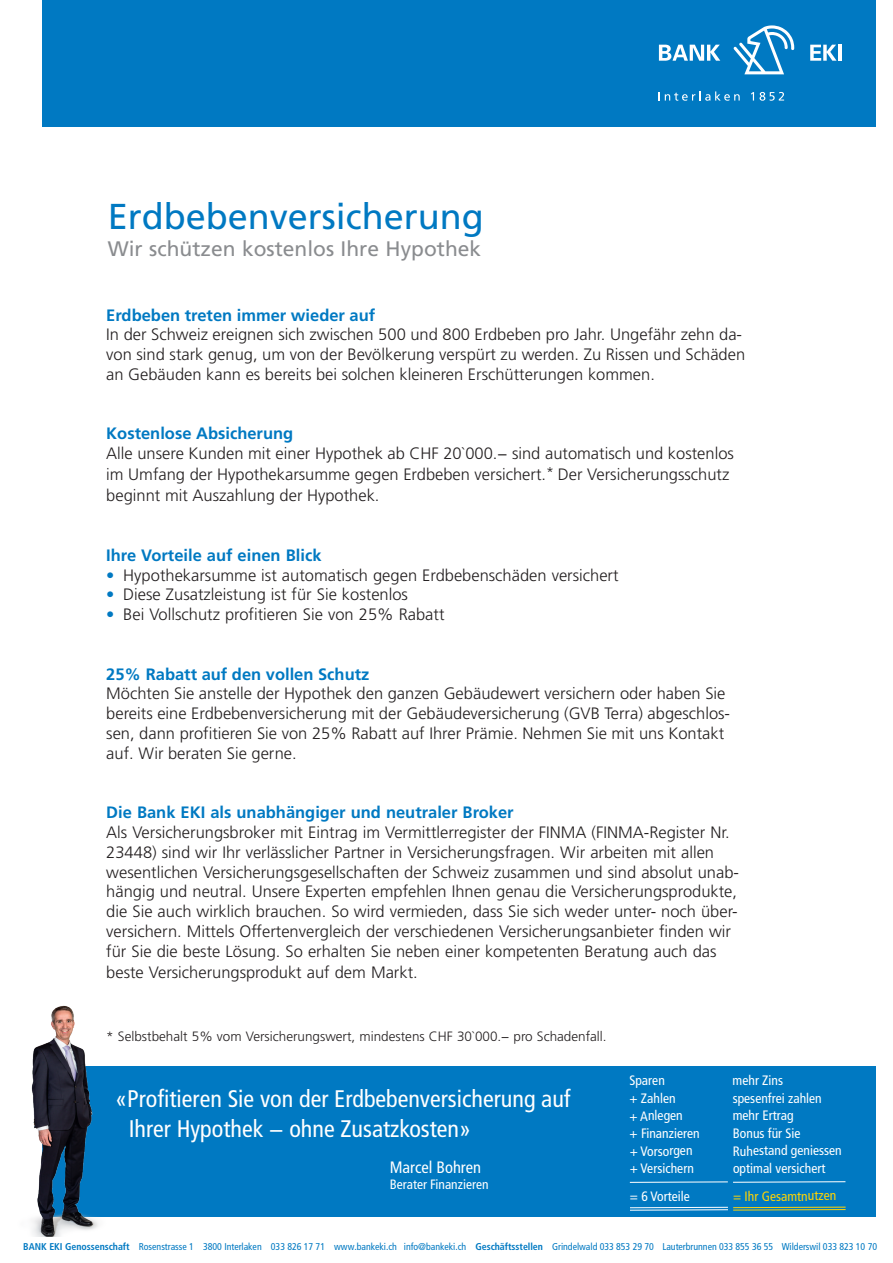
<style>
.page{position:relative;width:893px;height:1263px;background:#fff}
.page>*{position:absolute;margin:0;border:0;box-sizing:border-box;transform-origin:0 0}
.t1{font:36px "Frutiger LT Std";color:#0079c2}
.t2{font:condensed 24px/30px "Frutiger LT Std";color:#fff}
.t3{font:21px "Frutiger LT Std";color:#8a8c8f}
.t4{font:300 16.5px/20px "Frutiger LT Std";color:#231f20}
.t5{font:700 16.5px "Frutiger LT Std";color:#0079c2}
.t6{font:condensed 16.5px "Frutiger LT Std";color:#fff}
.t7{font:condensed 13.65px "Frutiger LT Std";letter-spacing:-.005em;color:#fff}
.t8{font:condensed 13.65px "Frutiger LT Std";letter-spacing:-.005em;color:#fed304}
.t9{font:300 13.5px "Frutiger LT Std";color:#231f20}
.t10{font:condensed 13.5px "Frutiger LT Std";color:#fff}
.t11{font:condensed 9.9px "Frutiger LT Std";letter-spacing:-.005em;color:#0079c2}
.s1{color:#0079c2}
.s2{font-weight:300;font-stretch:normal}
.s3{font-weight:700}
</style>
<div class="page">
<div style="left:43px;top:1066px;width:833px;height:151px;background:#0079c2"></div>
<div style="left:43px;top:0;width:833px;height:126px;background:#0079c2"></div>
<svg style="left:734px;top:25px;width:60px;height:49px"></svg>
<svg style="left:659px;top:44px;width:61px;height:17px"></svg>
<svg style="left:810px;top:45px;width:27px;height:16px"></svg>
<hr style="left:838px;top:45px;width:3px;height:16px;background:#fff">
<svg style="left:659px;top:91px;width:81px;height:10px"></svg>
<svg style="left:751px;top:92px;width:3px;height:9px"></svg>
<svg style="left:760px;top:92px;width:24px;height:9px"></svg>
<img style="left:31px;top:1005px;width:67px;height:231px">
<svg style="left:629px;top:1181px;width:217px;height:2px"></svg>
<svg style="left:630px;top:1206px;width:216px;height:5px"></svg>
<p class="t1" style="left:108px;top:195px;width:378px">Erdbebenversicherung</p>
<p class="t3" style="left:108px;top:236px;width:375px">Wir schützen kostenlos Ihre Hypothek</p>
<p class="t5" style="left:106px;top:305px;width:270px">Erdbeben treten immer wieder auf</p>
<p class="t4" style="left:106px;top:325px;width:640px">In der Schweiz ereignen sich zwischen 500 und 800 Erdbeben pro Jahr. Ungefähr zehn da&shy;von sind stark genug, um von der Bevölkerung verspürt zu werden. Zu Rissen und Schäden an Gebäuden kann es bereits bei solchen kleineren Erschütterungen kommen.</p>
<p class="t5" style="left:106px;top:424px;width:188px">Kostenlose Absicherung</p>
<p class="t4" style="left:106px;top:443px;width:629px;line-height:21px">Alle unsere Kunden mit einer Hypothek ab CHF 20`000.− sind automatisch und kostenlos im Umfang der Hypothekarsumme gegen Erdbeben versichert.<sup>*</sup> Der Versicherungsschutz beginnt mit Auszahlung der Hypothek.</p>
<p class="t5" style="left:106px;top:545px;width:217px">Ihre Vorteile auf einen Blick</p>
<p class="t4" style="left:106px;top:565px;width:514px"><span class="s1">•</span> Hypothekarsumme ist automatisch gegen Erdbebenschäden versichert</p>
<p class="t4" style="left:106px;top:585px;width:303px"><span class="s1">•</span> Diese Zusatzleistung ist für Sie kostenlos</p>
<p class="t4" style="left:106px;top:605px;width:340px"><span class="s1">•</span> Bei Vollschutz profitieren Sie von 25% Rabatt</p>
<p class="t5" style="left:106px;top:664px;width:265px">25% Rabatt auf den vollen Schutz</p>
<p class="t4" style="left:106px;top:684px;width:625px">Möchten Sie anstelle der Hypothek den ganzen Gebäudewert versichern oder haben Sie bereits eine Erdbebenversicherung mit der Gebäudeversicherung (GVB Terra) abgeschlos&shy;sen, dann profitieren Sie von 25% Rabatt auf Ihrer Prämie. Nehmen Sie mit uns Kontakt auf. Wir beraten Sie gerne.</p>
<p class="t5" style="left:106px;top:803px;width:409px">Die Bank EKI als unabhängiger und neutraler Broker</p>
<p class="t4" style="left:106px;top:822px;width:634px">Als Versicherungsbroker mit Eintrag im Vermittlerregister der FINMA (FINMA-Register Nr.<br>23448) sind wir Ihr verlässlicher Partner in Versicherungsfragen. Wir arbeiten mit allen wesentlichen Versicherungsgesellschaften der Schweiz zusammen und sind absolut unab&shy;hängig und neutral. Unsere Experten empfehlen Ihnen genau die Versicherungsprodukte, die Sie auch wirklich brauchen. So wird vermieden, dass Sie sich weder unter- noch über&shy;versichern. Mittels Offertenvergleich der verschiedenen Versicherungsanbieter finden wir für Sie die beste Lösung. So erhalten Sie neben einer kompetenten Beratung auch das beste Versicherungsprodukt auf dem Markt.</p>
<p class="t9" style="left:106px;top:1028px;width:502px">* Selbstbehalt 5% vom Versicherungswert, mindestens CHF 30`000.− pro Schadenfall.</p>
<p class="t2" style="left:129px;top:1083px;width:443px;text-indent:-14px">«Profitieren Sie von der Erdbebenversicherung auf<br>Ihrer Hypothek <span class="s2">−</span> ohne Zusatzkosten»</p>
<p class="t6" style="left:390px;top:1157px;width:93px">Marcel Bohren</p>
<p class="t10" style="left:390px;top:1176px;width:100px">Berater Finanzieren</p>
<p class="t7" style="left:629px;top:1073px;width:37px">Sparen</p>
<p class="t7" style="left:629px;top:1090px;width:48px">+ Zahlen</p>
<p class="t7" style="left:630px;top:1108px;width:55px">+ Anlegen</p>
<p class="t7" style="left:630px;top:1125px;width:72px">+ Finanzieren</p>
<p class="t7" style="left:630px;top:1143px;width:64px">+ Vorsorgen</p>
<p class="t7" style="left:630px;top:1160px;width:66px">+ Versichern</p>
<p class="t7" style="left:630px;top:1188px;width:62px">= 6 Vorteile</p>
<p class="t7" style="left:733px;top:1072px;width:52px">mehr Zins</p>
<p class="t7" style="left:733px;top:1090px;width:91px">spesenfrei zahlen</p>
<p class="t7" style="left:733px;top:1107px;width:63px">mehr Ertrag</p>
<p class="t7" style="left:733px;top:1125px;width:69px">Bonus für Sie</p>
<p class="t7" style="left:733px;top:1142px;width:110px">Ruhestand geniessen</p>
<p class="t7" style="left:733px;top:1160px;width:94px">optimal versichert</p>
<p class="t8" style="left:733px;top:1188px;width:105px">= Ihr Gesamtnutzen</p>
<p class="t11" style="left:23px;top:1241px;width:855px"><span class="s3">BANK EKI Genossenschaft</span> Rosenstrasse 1 3800 Interlaken 033 826 17 71 www.bankeki.ch info@bankeki.ch <span class="s3">Geschäftsstellen</span> Grindelwald 033 853 29 70 Lauterbrunnen 033 855 36 55 Wilderswil 033 823 10 70</p>
</div>
